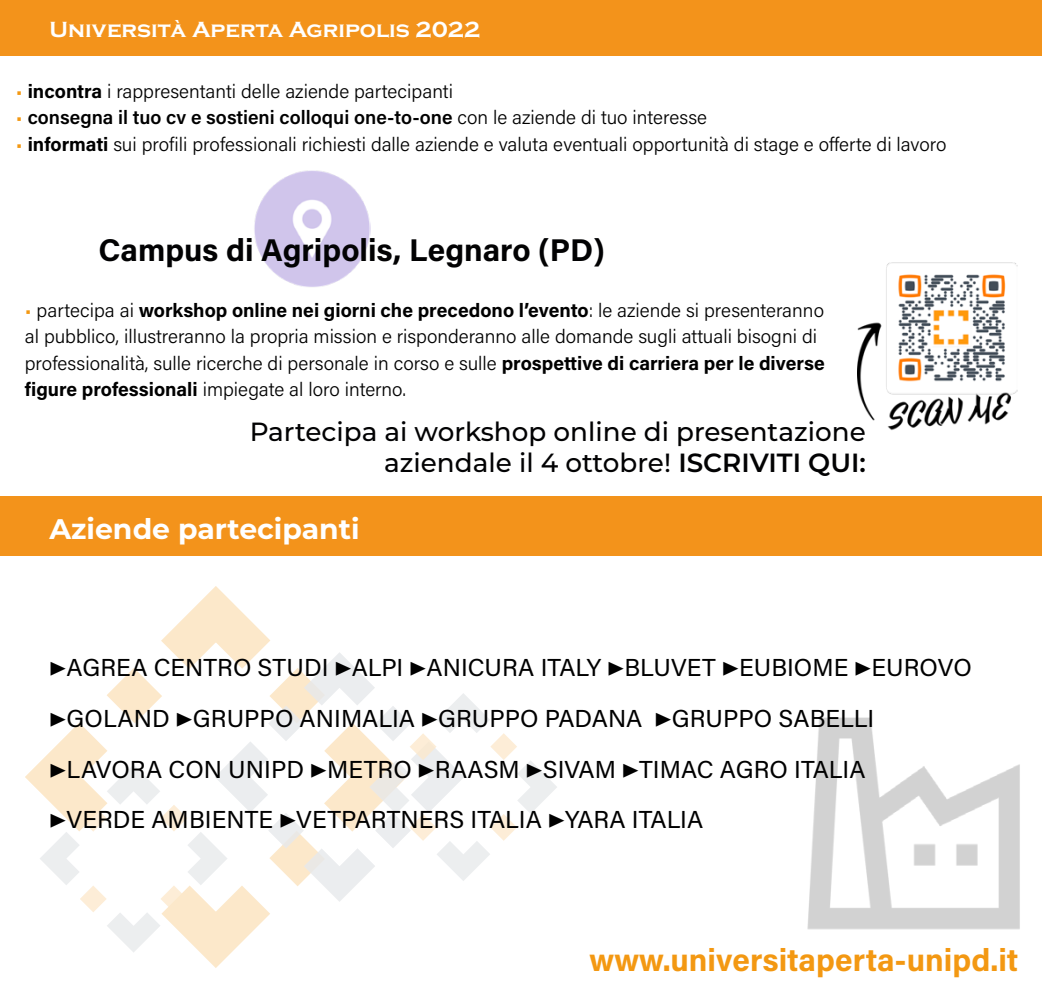
<style>
.page{position:relative;width:1042px;height:993px;background:#fff}
.page>*{position:absolute;margin:0;border:0;box-sizing:border-box;transform-origin:0 0}
.t1{font:700 31.5px "Acumin Pro";color:#020203}
.t2{font:700 31.5px "Acumin Pro";color:#f39812}
.t3{font:700 28.35px "Montserrat";color:#fff}
.t4{font:500 26.25px/31.5px "Montserrat";color:#020203;text-align:right}
.t5{font:24.5px/50.8px "Acumin Pro";color:#000}
.t6{font:700 22.75px "Copperplate";color:#fff}
.t7{font:300 19.25px/26.2px "Acumin Pro";color:#000}
.t8{font:600 19.25px "Acumin Pro";color:#000}
.s1{color:#f39812}
.s2{font-weight:700}
.s3{font-weight:300;color:#f39812}
.s4{font-weight:300}
.s5{font-weight:600}
</style>
<div class="page">
<div style="left:0;top:0;width:1042px;height:56px;background:#f3931b"></div>
<div style="left:0;top:496px;width:1042px;height:59px;background:#f3931b"></div>
<svg style="left:25px;top:586px;width:245px;height:381px"></svg>
<svg style="left:40px;top:652px;width:517px;height:300px"></svg>
<img style="left:807px;top:717px;width:213px;height:213px">
<img style="left:254px;top:170px;width:117px;height:117px">
<img style="left:857px;top:262px;width:160px;height:168px">
<p class="t6" style="left:50px;top:17px;width:432px">Università Aperta Agripolis 2022</p>
<p class="t7" style="left:16px;top:77px;width:439px"><span class="s1">•</span> <span class="s2">incontra</span> i rappresentanti delle aziende partecipanti</p>
<p class="t8" style="left:16px;top:104px;width:692px"><span class="s3">•</span> consegna il tuo cv e sostieni colloqui one-to-one <span class="s4">con le aziende di tuo interesse</span></p>
<p class="t7" style="left:16px;top:130px;width:932px"><span class="s1">•</span> <span class="s2">informati</span> sui profili professionali richiesti dalle aziende e valuta eventuali opportunità di stage e offerte di lavoro</p>
<h1 class="t1" style="left:98px;top:227px;width:508px">Campus di Agripolis, Legnaro (PD)</h1>
<p class="t7" style="left:25px;top:296px;width:801px"><span class="s1">•</span> partecipa ai <span class="s2">workshop online nei giorni che precedono l’evento</span>: le aziende si presenteranno al pubblico, illustreranno la propria mission e risponderanno alle domande sugli attuali bisogni di professionalità, sulle ricerche di personale in corso e sulle <span class="s2">prospettive di carriera per le diverse figure professionali</span> impiegate al loro interno.</p>
<h3 class="t4" style="left:250px;top:414px;width:618px">Partecipa ai workshop online di presentazione aziendale il 4 ottobre! <span class="s5">ISCRIVITI QUI:</span></h3>
<h2 class="t3" style="left:50px;top:508px;width:311px">Aziende partecipanti</h2>
<p class="t5" style="left:50px;top:640px;width:924px">▶AGREA CENTRO STUDI ▶ALPI ▶ANICURA ITALY ▶BLUVET ▶EUBIOME ▶EUROVO ▶GOLAND ▶GRUPPO ANIMALIA ▶GRUPPO PADANA ▶GRUPPO SABELLI ▶LAVORA CON UNIPD ▶METRO ▶RAASM ▶SIVAM ▶TIMAC AGRO ITALIA<br>▶VERDE AMBIENTE ▶VETPARTNERS ITALIA ▶YARA ITALIA</p>
<h1 class="t2" style="left:589px;top:937px;width:431px">www.universitaperta-unipd.it</h1>
</div>
